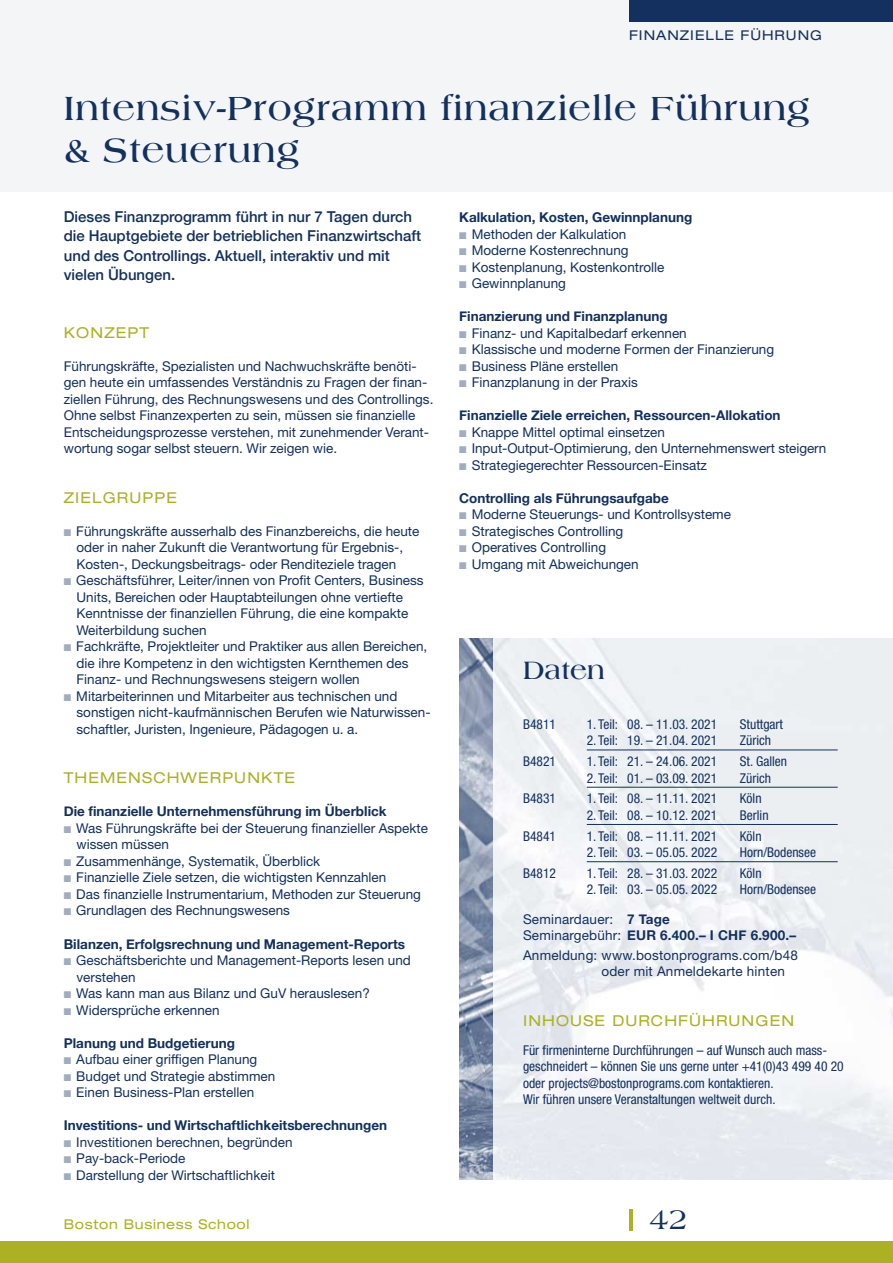
<style>
.page{position:relative;width:893px;height:1263px;background:#fff}
.page>*{position:absolute;margin:0;border:0;box-sizing:border-box;transform-origin:0 0}
.t1{font:700 36px/42px "Americana";letter-spacing:.025em;color:#13305e}
.t2{font:30px "Americana";color:#13305e}
.t3{font:700 27px "Americana";color:#13305e}
.t4{font:500 15px/19.5px "Helvetica Neue";color:#13305e}
.t5{font:expanded 15px "Helvetica Neue";letter-spacing:.075em;color:#abb123}
.t6{font:13.5px/16.5px "Helvetica Neue";color:#13305e}
.t7{font:condensed 13.5px/16.5px "Helvetica Neue";color:#13305e}
.t8{font:700 13.5px "Helvetica Neue";color:#13305e}
.t9{font:expanded 13.5px "Helvetica Neue";letter-spacing:.05em;color:#abb123}
.t10{font:expanded 13.5px "Helvetica Neue";letter-spacing:.075em;color:#13305e}
.s1{color:#a1acbe}
.s2{font-weight:700}
.s3{font-weight:400}
</style>
<div class="page">
<div style="left:0;top:1242px;width:893px;height:21px;background:#abb123"></div>
<hr style="left:629px;top:1209px;width:3px;height:21px;background:#abb123">
<div style="left:0;top:0;width:893px;height:191px;background:#f3f5f7"></div>
<div style="left:629px;top:0;width:264px;height:21px;background:#13305e"></div>
<img style="left:459px;top:639px;width:34px;height:540px">
<hr style="left:587px;top:749px;width:251px;height:1px;background:#13305e">
<hr style="left:587px;top:787px;width:251px;height:1px;background:#13305e">
<hr style="left:587px;top:824px;width:251px;height:1px;background:#13305e">
<hr style="left:587px;top:861px;width:251px;height:1px;background:#13305e">
<p class="t10" style="left:629px;top:30px;width:194px">FINANZIELLE FÜHRUNG</p>
<p class="t1" style="left:64px;top:89px;width:747px">Intensiv-Programm finanzielle Führung &amp; Steuerung</p>
<p class="t4" style="left:64px;top:206px;width:359px">Dieses Finanzprogramm führt in nur 7 Tagen durch die Hauptgebiete der betrieblichen Finanzwirtschaft und des Controllings. Aktuell, interaktiv und mit vielen Übungen.</p>
<p class="t5" style="left:64px;top:327px;width:87px">KONZEPT</p>
<p class="t6" style="left:64px;top:359px;width:371px">Führungskräfte, Spezialisten und Nachwuchskräfte benöti&shy;gen heute ein umfassendes Verständnis zu Fragen der finan&shy;ziellen Führung, des Rechnungswesens und des Controllings.<br>Ohne selbst Finanzexperten zu sein, müssen sie finanzielle Entscheidungsprozesse verstehen, mit zunehmender Verant&shy;wortung sogar selbst steuern. Wir zeigen wie.</p>
<p class="t5" style="left:64px;top:492px;width:115px">ZIELGRUPPE</p>
<p class="t6" style="left:77px;top:524px;width:344px;text-indent:-13px"><span class="s1">■</span> Führungskräfte ausserhalb des Finanzbereichs, die heute oder in naher Zukunft die Verantwortung für Ergebnis-,<br>Kosten-, Deckungsbeitrags- oder Renditeziele tragen</p>
<p class="t6" style="left:77px;top:574px;width:349px;text-indent:-13px"><span class="s1">■</span> Geschäftsführer, Leiter/innen von Profit Centers, Business Units, Bereichen oder Hauptabteilungen ohne vertiefte Kenntnisse der finanziellen Führung, die eine kompakte Weiterbildung suchen</p>
<p class="t6" style="left:77px;top:640px;width:352px;text-indent:-13px"><span class="s1">■</span> Fachkräfte, Projektleiter und Praktiker aus allen Bereichen, die ihre Kompetenz in den wichtigsten Kernthemen des<br>Finanz- und Rechnungswesens steigern wollen</p>
<p class="t6" style="left:77px;top:689px;width:356px;text-indent:-13px"><span class="s1">■</span> Mitarbeiterinnen und Mitarbeiter aus technischen und sonstigen nicht-kaufmännischen Berufen wie Naturwissen&shy;schaftler, Juristen, Ingenieure, Pädagogen u. a.</p>
<p class="t5" style="left:64px;top:772px;width:233px">THEMENSCHWERPUNKTE</p>
<p class="t8" style="left:64px;top:803px;width:324px">Die finanzielle Unternehmensführung im Überblick</p>
<p class="t6" style="left:77px;top:821px;width:353px;text-indent:-13px"><span class="s1">■</span> Was Führungskräfte bei der Steuerung finanzieller Aspekte wissen müssen</p>
<p class="t6" style="left:64px;top:854px;width:258px"><span class="s1">■</span> Zusammenhänge, Systematik, Überblick</p>
<p class="t6" style="left:64px;top:871px;width:324px"><span class="s1">■</span> Finanzielle Ziele setzen, die wichtigsten Kennzahlen</p>
<p class="t6" style="left:64px;top:887px;width:359px"><span class="s1">■</span> Das finanzielle Instrumentarium, Methoden zur Steuerung</p>
<p class="t6" style="left:64px;top:904px;width:228px"><span class="s1">■</span> Grundlagen des Rechnungswesens</p>
<p class="t8" style="left:64px;top:935px;width:343px">Bilanzen, Erfolgsrechnung und Management-Reports</p>
<p class="t6" style="left:77px;top:953px;width:336px;text-indent:-13px"><span class="s1">■</span> Geschäftsberichte und Management-Reports lesen und verstehen</p>
<p class="t6" style="left:64px;top:986px;width:308px"><span class="s1">■</span> Was kann man aus Bilanz und GuV herauslesen?</p>
<p class="t6" style="left:64px;top:1003px;width:157px"><span class="s1">■</span> Widersprüche erkennen</p>
<p class="t8" style="left:64px;top:1034px;width:173px">Planung und Budgetierung</p>
<p class="t6" style="left:64px;top:1052px;width:195px"><span class="s1">■</span> Aufbau einer griffigen Planung</p>
<p class="t6" style="left:64px;top:1069px;width:213px"><span class="s1">■</span> Budget und Strategie abstimmen</p>
<p class="t6" style="left:64px;top:1085px;width:192px"><span class="s1">■</span> Einen Business-Plan erstellen</p>
<p class="t8" style="left:64px;top:1117px;width:325px">Investitions- und Wirtschaftlichkeitsberechnungen</p>
<p class="t6" style="left:64px;top:1135px;width:230px"><span class="s1">■</span> Investitionen berechnen, begründen</p>
<p class="t6" style="left:64px;top:1151px;width:123px"><span class="s1">■</span> Pay-back-Periode</p>
<p class="t6" style="left:64px;top:1168px;width:213px"><span class="s1">■</span> Darstellung der Wirtschaftlichkeit</p>
<p class="t8" style="left:459px;top:209px;width:235px">Kalkulation, Kosten, Gewinnplanung</p>
<p class="t6" style="left:459px;top:227px;width:169px"><span class="s1">■</span> Methoden der Kalkulation</p>
<p class="t6" style="left:459px;top:244px;width:171px"><span class="s1">■</span> Moderne Kostenrechnung</p>
<p class="t6" style="left:459px;top:260px;width:207px"><span class="s1">■</span> Kostenplanung, Kostenkontrolle</p>
<p class="t6" style="left:459px;top:277px;width:108px"><span class="s1">■</span> Gewinnplanung</p>
<p class="t8" style="left:459px;top:308px;width:210px">Finanzierung und Finanzplanung</p>
<p class="t6" style="left:459px;top:326px;width:229px"><span class="s1">■</span> Finanz- und Kapitalbedarf erkennen</p>
<p class="t6" style="left:459px;top:343px;width:316px"><span class="s1">■</span> Klassische und moderne Formen der Finanzierung</p>
<p class="t6" style="left:459px;top:359px;width:160px"><span class="s1">■</span> Business Pläne erstellen</p>
<p class="t6" style="left:459px;top:376px;width:180px"><span class="s1">■</span> Finanzplanung in der Praxis</p>
<p class="t8" style="left:459px;top:407px;width:323px">Finanzielle Ziele erreichen, Ressourcen-Allokation</p>
<p class="t6" style="left:459px;top:425px;width:207px"><span class="s1">■</span> Knappe Mittel optimal einsetzen</p>
<p class="t6" style="left:459px;top:442px;width:369px"><span class="s1">■</span> Input-Output-Optimierung, den Unternehmenswert steigern</p>
<p class="t6" style="left:459px;top:458px;width:249px"><span class="s1">■</span> Strategiegerechter Ressourcen-Einsatz</p>
<p class="t8" style="left:459px;top:490px;width:211px">Controlling als Führungsaufgabe</p>
<p class="t6" style="left:459px;top:508px;width:273px"><span class="s1">■</span> Moderne Steuerungs- und Kontrollsysteme</p>
<p class="t6" style="left:459px;top:524px;width:166px"><span class="s1">■</span> Strategisches Controlling</p>
<p class="t6" style="left:459px;top:541px;width:148px"><span class="s1">■</span> Operatives Controlling</p>
<p class="t6" style="left:459px;top:557px;width:181px"><span class="s1">■</span> Umgang mit Abweichungen</p>
<p class="t3" style="left:523px;top:660px;width:83px">Daten</p>
<p class="t7" style="left:523px;top:717px;width:34px">B4811</p>
<p class="t7" style="left:587px;top:717px;width:132px">1. Teil: 08. – 11.03. 2021</p>
<p class="t7" style="left:740px;top:717px;width:45px">Stuttgart</p>
<p class="t7" style="left:587px;top:733px;width:132px">2. Teil: 19. – 21.04. 2021</p>
<p class="t7" style="left:740px;top:733px;width:33px">Zürich</p>
<p class="t7" style="left:523px;top:754px;width:34px">B4821</p>
<p class="t7" style="left:587px;top:754px;width:132px">1. Teil: 21. – 24.06. 2021</p>
<p class="t7" style="left:740px;top:754px;width:49px">St. Gallen</p>
<p class="t7" style="left:587px;top:771px;width:132px">2. Teil: 01. – 03.09. 2021</p>
<p class="t7" style="left:740px;top:771px;width:33px">Zürich</p>
<p class="t7" style="left:523px;top:791px;width:34px">B4831</p>
<p class="t7" style="left:587px;top:791px;width:132px">1. Teil: 08. – 11.11. 2021</p>
<p class="t7" style="left:740px;top:791px;width:23px">Köln</p>
<p class="t7" style="left:587px;top:808px;width:132px">2. Teil: 08. – 10.12. 2021</p>
<p class="t7" style="left:740px;top:808px;width:30px">Berlin</p>
<p class="t7" style="left:523px;top:829px;width:34px">B4841</p>
<p class="t7" style="left:587px;top:829px;width:132px">1. Teil: 08. – 11.11. 2021</p>
<p class="t7" style="left:740px;top:829px;width:23px">Köln</p>
<p class="t7" style="left:587px;top:845px;width:132px">2. Teil: 03. – 05.05. 2022</p>
<p class="t7" style="left:740px;top:845px;width:78px">Horn/Bodensee</p>
<p class="t7" style="left:523px;top:866px;width:34px">B4812</p>
<p class="t7" style="left:587px;top:866px;width:132px">1. Teil: 28. – 31.03. 2022</p>
<p class="t7" style="left:740px;top:866px;width:23px">Köln</p>
<p class="t7" style="left:587px;top:882px;width:132px">2. Teil: 03. – 05.05. 2022</p>
<p class="t7" style="left:740px;top:882px;width:78px">Horn/Bodensee</p>
<p class="t6" style="left:523px;top:912px;width:148px">Seminardauer: <span class="s2">7 Tage</span></p>
<p class="t8" style="left:523px;top:927px;width:275px"><span class="s3">Seminargebühr:</span> EUR 6.400.– I CHF 6.900.–</p>
<p class="t6" style="left:601px;top:948px;width:198px;text-indent:-78px">Anmeldung: www.bostonprograms.com/b48 oder mit Anmeldekarte hinten</p>
<p class="t5" style="left:523px;top:1015px;width:273px">INHOUSE DURCHFÜHRUNGEN</p>
<p class="t7" style="left:523px;top:1043px;width:322px">Für firmeninterne Durchführungen – auf Wunsch auch mass&shy;geschneidert – können Sie uns gerne unter +41(0)43 499 40 20 oder projects@bostonprograms.com kontaktieren.<br>Wir führen unsere Veranstaltungen weltweit durch.</p>
<p class="t9" style="left:64px;top:1219px;width:187px">Boston Business School</p>
<p class="t2" style="left:649px;top:1208px;width:40px">42</p>
</div>
